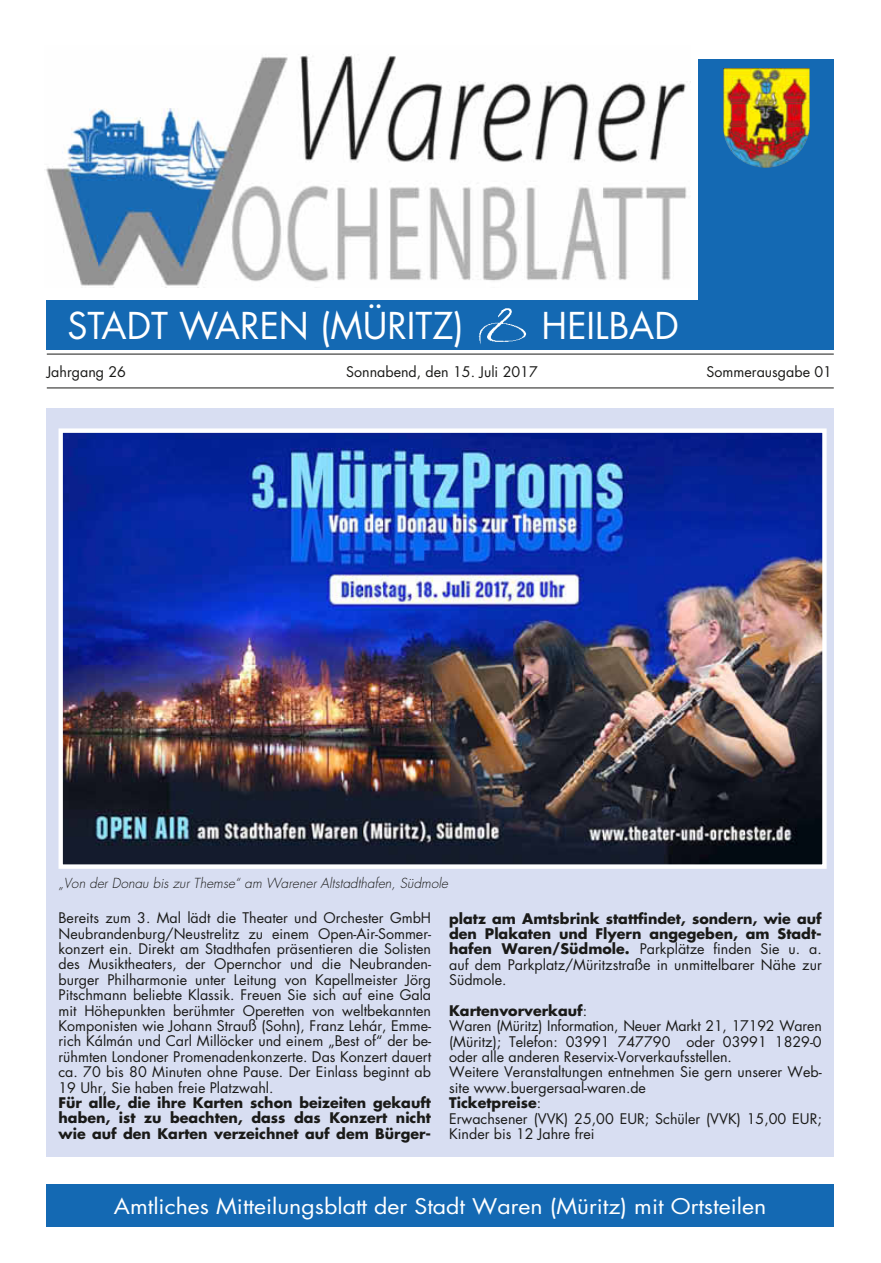
<style>
.page{position:relative;width:881px;height:1263px;background:#fff}
.page>*{position:absolute;margin:0;border:0;box-sizing:border-box;transform-origin:0 0}
.t1{font:36px "Futura LT";color:#fff}
.t2{font:21px "Futura LT";color:#fff;scale:1.1 1}
.t3{font:14.25px/15.5px "Futura LT";color:#1a1a18;text-align:justify}
.t4{font:700 14.25px/15.5px "Futura LT";color:#1a1a18;text-align:justify}
.t5{font:italic 300 13.5px "Futura LT";color:#1a1a18}
.s1{font-weight:400}
.s2{font-weight:700}
</style>
<div class="page">
<div style="left:46px;top:408px;width:787px;height:749px;background:#d8def2"></div>
<hr style="left:47px;top:354px;width:786px;height:1px;background:#1a1a18">
<hr style="left:47px;top:388px;width:786px;height:1px;background:#1a1a18">
<div style="left:46px;top:1184px;width:787px;height:43px;background:#1469b3"></div>
<div style="left:47px;top:300px;width:786px;height:50px;background:#1469b3"></div>
<div style="left:698px;top:59px;width:135px;height:246px;background:#1469b3"></div>
<img style="left:723px;top:68px;width:86px;height:100px">
<img style="left:478px;top:308px;width:49px;height:36px">
<img style="left:46px;top:54px;width:641px;height:232px">
<img style="left:63px;top:433px;width:758px;height:431px">
<div style="left:58px;top:428px;width:768px;height:441px;border:4px solid #fff"></div>
<h1 class="t1" style="left:67px;top:302px;width:398px">STADT WAREN (MÜRITZ)</h1>
<h1 class="t1" style="left:541px;top:302px;width:139px">HEILBAD</h1>
<p class="t3" style="left:47px;top:364px;width:81px">Jahrgang 26</p>
<p class="t3" style="left:346px;top:364px;width:193px">Sonnabend, den 15. Juli 2017</p>
<p class="t3" style="left:706px;top:364px;width:127px">Sommerausgabe 01</p>
<p class="t5" style="left:58px;top:874px;width:391px">„Von der Donau bis zur Themse“ am Warener Altstadthafen, Südmole</p>
<p class="t3" style="left:58px;top:910px;width:374px">Bereits zum 3. Mal lädt die Theater und Orchester GmbH Neubrandenburg/Neustrelitz zu einem Open-Air-Sommer&shy;konzert ein. Direkt am Stadthafen präsentieren die Solisten des Musiktheaters, der Opernchor und die Neubranden&shy;burger Philharmonie unter Leitung von Kapellmeister Jörg Pitschmann beliebte Klassik. Freuen Sie sich auf eine Gala mit Höhepunkten berühmter Operetten von weltbekannten Komponisten wie Johann Strauß (Sohn), Franz Lehár, Emme&shy;rich Kálmán und Carl Millöcker und einem „Best of“ der be&shy;rühmten Londoner Promenadenkonzerte. Das Konzert dauert ca. 70 bis 80 Minuten ohne Pause. Der Einlass beginnt ab 19 Uhr, Sie haben freie Platzwahl.</p>
<p class="t4" style="left:58px;top:1095px;width:374px">Für alle, die ihre Karten schon beizeiten gekauft haben, ist zu beachten, dass das Konzert nicht wie auf den Karten verzeichnet auf dem Bürger-</p>
<p class="t4" style="left:449px;top:910px;width:374px">platz am Amtsbrink stattfindet, sondern, wie auf den Plakaten und Flyern angegeben, am Stadt&shy;hafen Waren/Südmole. <span class="s1">Parkplätze finden Sie u. a. auf dem Parkplatz/Müritzstraße in unmittelbarer Nähe zur Südmole.</span></p>
<p class="t3" style="left:449px;top:1003px;width:374px;text-align:left"><span class="s2">Kartenvorverkauf</span>:<br>Waren (Müritz) Information, Neuer Markt 21, 17192 Waren (Müritz); Telefon: 03991 747790 oder 03991 1829-0 oder alle anderen Reservix-Vorverkaufsstellen.<br>Weitere Veranstaltungen entnehmen Sie gern unserer Web&shy;site www.buergersaal-waren.de<br><span class="s2">Ticketpreise</span>:<br>Erwachsener (VVK) 25,00 EUR; Schüler (VVK) 15,00 EUR; Kinder bis 12 Jahre frei</p>
<h2 class="t2" style="left:114px;top:1192px;width:594px">Amtliches Mitteilungsblatt der Stadt Waren (Müritz) mit Ortsteilen</h2>
</div>
